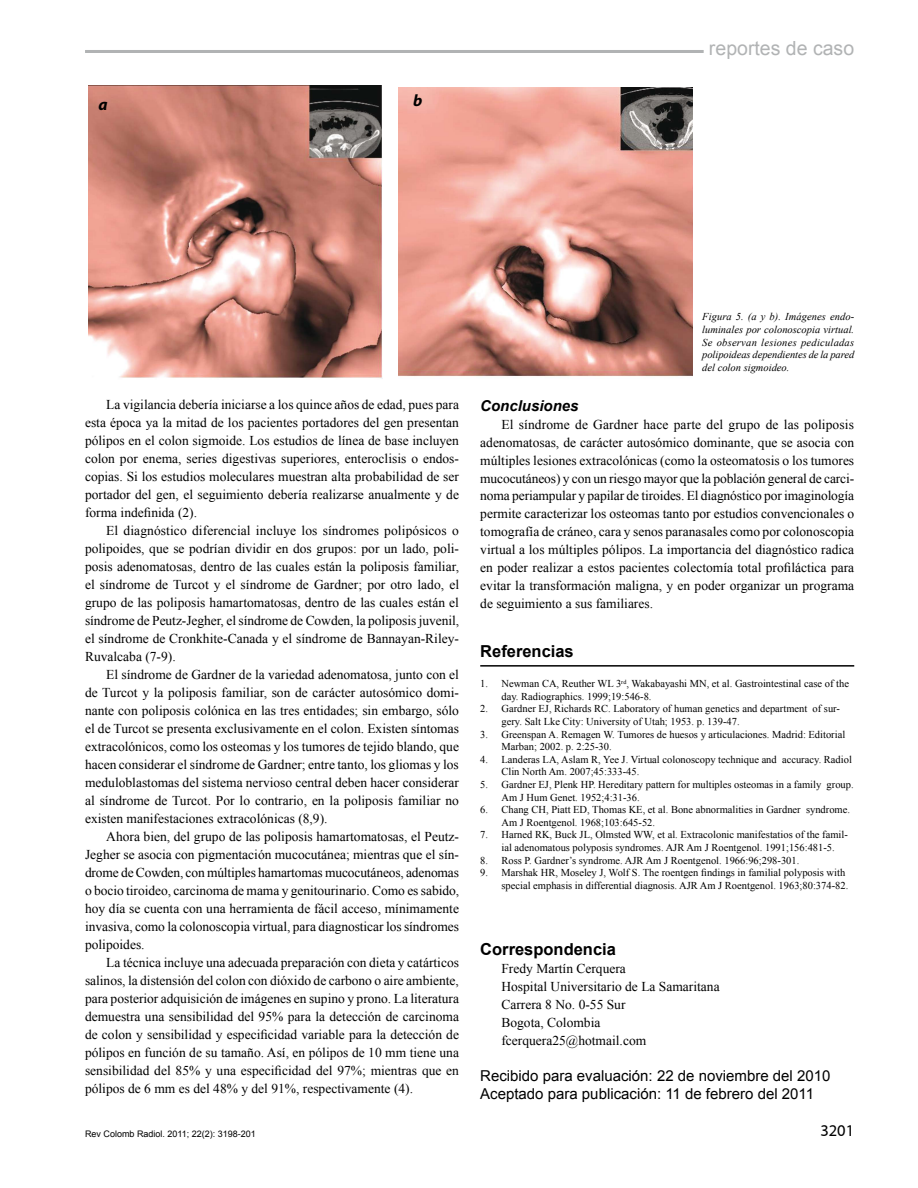
<style>
.page{position:relative;width:918px;height:1188px;background:#fff}
.page>*{position:absolute;margin:0;border:0;box-sizing:border-box;transform-origin:0 0}
.t1{font:19.5px "Arial";color:#b1b3b4}
.t2{font:700 16.5px "Arial";color:#000}
.t3{font:16.5px "Myriad";color:#000}
.t4{font:italic 700 16.5px "Myriad Pro";color:#000}
.t5{font:15px/18px "Arial";color:#000}
.t6{font:italic 700 15px "Arial";color:#000}
.t7{font:13.5px/18px "Times New Roman";color:#000;text-align:justify}
.t8{font:10.5px/12.6px "Times New Roman";color:#000}
.t9{font:italic 10.5px/12.6px "Times New Roman";letter-spacing:-.005em;color:#000;text-align:justify}
.t10{font:9px "Arial";color:#000}
</style>
<div class="page">
<hr style="left:85px;top:50px;width:619px;height:3px;background:#b1b3b4">
<img style="left:89px;top:85px;width:293px;height:294px">
<img style="left:399px;top:88px;width:293px;height:289px">
<hr style="left:480px;top:665px;width:374px;height:2px;background:#000">
<p class="t4" style="left:98px;top:93px;width:11px">a</p>
<p class="t4" style="left:413px;top:90px;width:11px">b</p>
<h1 class="t1" style="left:709px;top:36px;width:147px">reportes de caso</h1>
<p class="t7" style="left:85px;top:395px;width:376px;text-indent:21px">La vigilancia debería iniciarse a los quince años de edad, pues para esta época ya la mitad de los pacientes portadores del gen presentan pólipos en el colon sigmoide. Los estudios de línea de base incluyen colon por enema, series digestivas superiores, enteroclisis o endos&shy;copias. Si los estudios moleculares muestran alta probabilidad de ser portador del gen, el seguimiento debería realizarse anualmente y de forma indefinida (2).</p>
<p class="t7" style="left:85px;top:521px;width:376px;text-indent:21px">El diagnóstico diferencial incluye los síndromes polipósicos o polipoides, que se podrían dividir en dos grupos: por un lado, poli&shy;posis adenomatosas, dentro de las cuales están la poliposis familiar, el síndrome de Turcot y el síndrome de Gardner; por otro lado, el grupo de las poliposis hamartomatosas, dentro de las cuales están el síndrome de Peutz-Jegher, el síndrome de Cowden, la poliposis juvenil, el síndrome de Cronkhite-Canada y el síndrome de Bannayan-Riley-Ruvalcaba (7-9).</p>
<p class="t7" style="left:85px;top:665px;width:376px;text-indent:21px">El síndrome de Gardner de la variedad adenomatosa, junto con el de Turcot y la poliposis familiar, son de carácter autosómico domi&shy;nante con poliposis colónica en las tres entidades; sin embargo, sólo el de Turcot se presenta exclusivamente en el colon. Existen síntomas extracolónicos, como los osteomas y los tumores de tejido blando, que hacen considerar el síndrome de Gardner; entre tanto, los gliomas y los meduloblastomas del sistema nervioso central deben hacer considerar al síndrome de Turcot. Por lo contrario, en la poliposis familiar no existen manifestaciones extracolónicas (8,9).</p>
<p class="t7" style="left:85px;top:827px;width:376px;text-indent:21px">Ahora bien, del grupo de las poliposis hamartomatosas, el Peutz-Jegher se asocia con pigmentación mucocutánea; mientras que el sín&shy;drome de Cowden, con múltiples hamartomas mucocutáneos, adenomas o bocio tiroideo, carcinoma de mama y genitourinario. Como es sabido, hoy día se cuenta con una herramienta de fácil acceso, mínimamente invasiva, como la colonoscopia virtual, para diagnosticar los síndromes polipoides.</p>
<p class="t7" style="left:85px;top:953px;width:376px;text-indent:21px">La técnica incluye una adecuada preparación con dieta y catárticos salinos, la distensión del colon con dióxido de carbono o aire ambiente, para posterior adquisición de imágenes en supino y prono. La literatura demuestra una sensibilidad del 95% para la detección de carcinoma de colon y sensibilidad y especificidad variable para la detección de pólipos en función de su tamaño. Así, en pólipos de 10 mm tiene una sensibilidad del 85% y una especificidad del 97%; mientras que en pólipos de 6 mm es del 48% y del 91%, respectivamente (4).</p>
<p class="t10" style="left:85px;top:1128px;width:172px">Rev Colomb Radiol. 2011; 22(2): 3198-201</p>
<p class="t9" style="left:702px;top:310px;width:154px">Figura 5. (a y b). Imágenes endo&shy;luminales por colonoscopia virtual.<br>Se observan lesiones pediculadas polipoideas dependientes de la pared del colon sigmoideo.</p>
<p class="t6" style="left:480px;top:395px;width:100px">Conclusiones</p>
<p class="t7" style="left:480px;top:415px;width:376px;text-indent:21px">El síndrome de Gardner hace parte del grupo de las poliposis adenomatosas, de carácter autosómico dominante, que se asocia con múltiples lesiones extracolónicas (como la osteomatosis o los tumores mucocutáneos) y con un riesgo mayor que la población general de carci&shy;noma periampular y papilar de tiroides. El diagnóstico por imaginología permite caracterizar los osteomas tanto por estudios convencionales o tomografía de cráneo, cara y senos paranasales como por colonoscopia virtual a los múltiples pólipos. La importancia del diagnóstico radica en poder realizar a estos pacientes colectomía total profiláctica para evitar la transformación maligna, y en poder organizar un programa de seguimiento a sus familiares.</p>
<p class="t2" style="left:480px;top:640px;width:95px">Referencias</p>
<p class="t8" style="left:501px;top:677px;width:349px;text-indent:-21px">1. Newman CA, Reuther WL 3<sup>rd</sup>, Wakabayashi MN, et al. Gastrointestinal case of the day. Radiographics. 1999;19:546-8.</p>
<p class="t8" style="left:501px;top:702px;width:340px;text-indent:-21px">2. Gardner EJ, Richards RC. Laboratory of human genetics and department of sur&shy;gery. Salt Lke City: University of Utah; 1953. p. 139-47.</p>
<p class="t8" style="left:501px;top:728px;width:345px;text-indent:-21px">3. Greenspan A. Remagen W. Tumores de huesos y articulaciones. Madrid: Editorial<br>Marban; 2002. p. 2:25-30.</p>
<p class="t8" style="left:501px;top:753px;width:352px;text-indent:-21px">4. Landeras LA, Aslam R, Yee J. Virtual colonoscopy technique and accuracy. Radiol<br>Clin North Am. 2007;45:333-45.</p>
<p class="t8" style="left:501px;top:778px;width:354px;text-indent:-21px">5. Gardner EJ, Plenk HP. Hereditary pattern for multiples osteomas in a family group.<br>Am J Hum Genet. 1952;4:31-36.</p>
<p class="t8" style="left:501px;top:803px;width:350px;text-indent:-21px">6. Chang CH, Piatt ED, Thomas KE, et al. Bone abnormalities in Gardner syndrome.<br>Am J Roentgenol. 1968;103:645-52.</p>
<p class="t8" style="left:501px;top:828px;width:348px;text-indent:-21px">7. Harned RK, Buck JL, Olmsted WW, et al. Extracolonic manifestatios of the famil&shy;ial adenomatous polyposis syndromes. AJR Am J Roentgenol. 1991;156:481-5.</p>
<p class="t8" style="left:480px;top:854px;width:321px">8. Ross P. Gardner’s syndrome. AJR Am J Roentgenol. 1966:96;298-301.</p>
<p class="t8" style="left:480px;top:866px;width:370px;text-align:right">9. Marshak HR, Moseley J, Wolf S. The roentgen findings in familial polyposis with special emphasis in differential diagnosis. AJR Am J Roentgenol. 1963;80:374-82.</p>
<p class="t2" style="left:480px;top:938px;width:137px">Correspondencia</p>
<p class="t7" style="left:501px;top:959px;width:220px;text-align:left">Fredy Martín Cerquera<br>Hospital Universitario de La Samaritana<br>Carrera 8 No. 0-55 Sur<br>Bogota, Colombia fcerquera25@hotmail.com</p>
<p class="t5" style="left:480px;top:1067px;width:352px">Recibido para evaluación: 22 de noviembre del 2010<br>Aceptado para publicación: 11 de febrero del 2011</p>
<p class="t3" style="left:820px;top:1122px;width:35px">3201</p>
</div>
